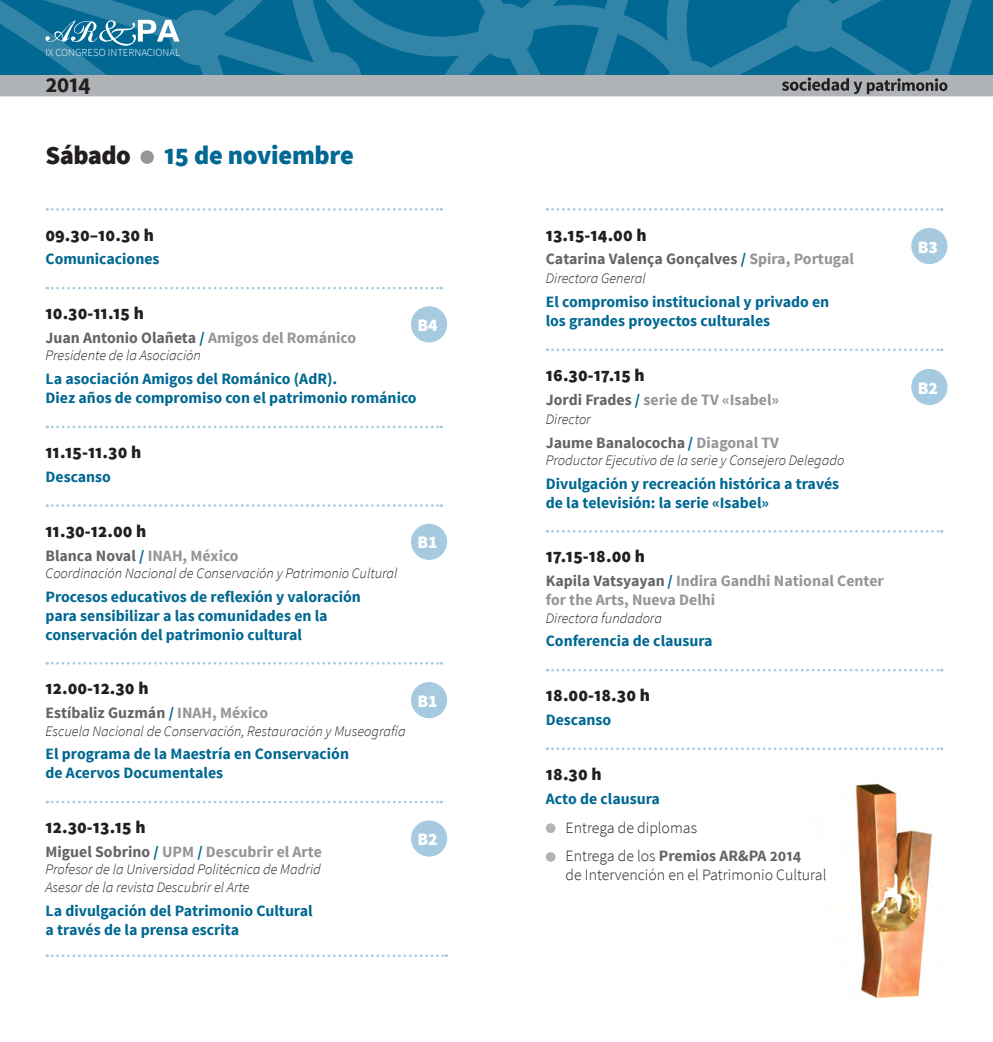
<style>
.page{position:relative;width:993px;height:1042px;background:#fff}
.page>*{position:absolute;margin:0;border:0;box-sizing:border-box;transform-origin:0 0}
.t1{font:900 26.25px "Source Sans Pro";letter-spacing:-.01em;color:#006892}
.t2{font:900 26.25px "Source Sans Pro";letter-spacing:-.02em;color:#231f20}
.t3{font:700 23.45px "Source Sans Pro";color:#231f20}
.t4{font:900 17.5px "Source Sans Pro";color:#231f20}
.t5{font:900 17.5px "Source Sans Pro";letter-spacing:-.005em;color:#fff}
.t6{font:700 15.75px/18.9px "Source Sans Pro";color:#006892}
.t7{font:700 15.75px "Source Sans Pro";color:#636466}
.t8{font:700 15.75px/18.9px "Source Sans Pro";color:#939598}
.t9{font:300 15.75px/28.9px "Source Sans Pro";color:#231f20}
.t10{font:italic 300 14.53px/17.3px "Source Sans Pro";color:#231f20}
.t11{font:300 10.67px "Source Sans Pro";color:#fff}
.s1{color:#006892}
.s2{color:#939598}
.s3{color:#636466}
.s4{font-weight:700;color:#636466}
</style>
<div class="page">
<svg style="left:0;top:0;width:992px;height:75px;background:#15749b"></svg>
<div style="left:0;top:75px;width:992px;height:21px;background:#b1b4b6"></div>
<svg style="left:45px;top:20px;width:134px;height:26px"></svg>
<svg style="left:782px;top:77px;width:165px;height:17px"></svg>
<img style="left:855px;top:782px;width:78px;height:216px">
<div style="left:140px;top:150px;width:14px;height:14px;background:#939598;border-radius:50%"></div>
<svg style="left:47px;top:208px;width:395px;height:3px"></svg>
<svg style="left:47px;top:287px;width:395px;height:2px"></svg>
<svg style="left:47px;top:425px;width:395px;height:3px"></svg>
<svg style="left:47px;top:504px;width:395px;height:3px"></svg>
<svg style="left:47px;top:662px;width:395px;height:2px"></svg>
<svg style="left:47px;top:801px;width:395px;height:2px"></svg>
<svg style="left:47px;top:954px;width:399px;height:3px"></svg>
<svg style="left:547px;top:208px;width:394px;height:3px"></svg>
<svg style="left:547px;top:348px;width:394px;height:3px"></svg>
<svg style="left:547px;top:530px;width:394px;height:3px"></svg>
<svg style="left:547px;top:669px;width:394px;height:2px"></svg>
<svg style="left:547px;top:747px;width:394px;height:3px"></svg>
<div style="left:545px;top:823px;width:10px;height:10px;background:#b1b4b6;border-radius:50%"></div>
<div style="left:545px;top:852px;width:10px;height:10px;background:#b1b4b6;border-radius:50%"></div>
<div style="left:411px;top:524px;width:36px;height:36px;background:#a6cadf;border-radius:50%"></div>
<div style="left:411px;top:682px;width:36px;height:36px;background:#a6cadf;border-radius:50%"></div>
<div style="left:411px;top:820px;width:36px;height:36px;background:#a6cadf;border-radius:50%"></div>
<div style="left:910px;top:228px;width:37px;height:36px;background:#a6cadf;border-radius:50%"></div>
<div style="left:910px;top:369px;width:37px;height:36px;background:#a6cadf;border-radius:50%"></div>
<div style="left:411px;top:306px;width:36px;height:36px;background:#a6cadf;border-radius:50%"></div>
<p class="t11" style="left:46px;top:46px;width:136px">IX CONGRESO INTERNACIONAL</p>
<h2 class="t3" style="left:45px;top:70px;width:47px">2014</h2>
<h1 class="t2" style="left:45px;top:138px;width:87px">Sábado</h1>
<h1 class="t1" style="left:164px;top:138px;width:191px">15 de noviembre</h1>
<p class="t4" style="left:45px;top:223px;width:110px">09.30–10.30 h</p>
<p class="t6" style="left:45px;top:250px;width:115px">Comunicaciones</p>
<p class="t4" style="left:45px;top:302px;width:100px">10.30-11.15 h</p>
<p class="t7" style="left:45px;top:328px;width:312px">Juan Antonio Olañeta <span class="s1">/</span> <span class="s2">Amigos del Románico</span></p>
<p class="t10" style="left:45px;top:347px;width:157px">Presidente de la Asociación</p>
<p class="t6" style="left:45px;top:370px;width:372px">La asociación Amigos del Románico (AdR).<br>Diez años de compromiso con el patrimonio románico</p>
<p class="t4" style="left:45px;top:441px;width:97px">11.15-11.30 h</p>
<p class="t6" style="left:45px;top:468px;width:67px">Descanso</p>
<p class="t5" style="left:417px;top:314px;width:22px">B4</p>
<p class="t4" style="left:45px;top:519px;width:102px">11.30-12.00 h</p>
<p class="t7" style="left:45px;top:545px;width:195px">Blanca Noval <span class="s1">/</span> <span class="s2">INAH, México</span></p>
<p class="t10" style="left:45px;top:564px;width:353px">Coordinación Nacional de Conservación y Patrimonio Cultural</p>
<p class="t6" style="left:45px;top:588px;width:317px">Procesos educativos de reflexión y valoración para sensibilizar a las comunidades en la conservación del patrimonio cultural</p>
<p class="t4" style="left:45px;top:677px;width:104px">12.00-12.30 h</p>
<p class="t7" style="left:45px;top:703px;width:224px">Estíbaliz Guzmán <span class="s1">/</span> <span class="s2">INAH, México</span></p>
<p class="t10" style="left:45px;top:722px;width:361px">Escuela Nacional de Conservación, Restauración y Museografía</p>
<p class="t6" style="left:45px;top:745px;width:305px">El programa de la Maestría en Conservación de Acervos Documentales</p>
<p class="t5" style="left:417px;top:531px;width:22px">B1</p>
<p class="t5" style="left:417px;top:689px;width:22px">B1</p>
<p class="t4" style="left:45px;top:816px;width:101px">12.30-13.15 h</p>
<p class="t8" style="left:45px;top:843px;width:278px"><span class="s3">Miguel Sobrino</span> <span class="s1">/</span> UPM <span class="s1">/</span> Descubrir el Arte</p>
<p class="t10" style="left:45px;top:861px;width:277px">Profesor de la Universidad Politécnica de Madrid<br>Asesor de la revista Descubrir el Arte</p>
<p class="t6" style="left:45px;top:901px;width:268px">La divulgación del Patrimonio Cultural a través de la prensa escrita</p>
<p class="t5" style="left:417px;top:828px;width:22px">B2</p>
<p class="t4" style="left:545px;top:223px;width:102px">13.15-14.00 h</p>
<p class="t7" style="left:545px;top:249px;width:309px">Catarina Valença Gonçalves <span class="s1">/</span> <span class="s2">Spira, Portugal</span></p>
<p class="t10" style="left:545px;top:270px;width:102px">Directora General</p>
<p class="t6" style="left:545px;top:293px;width:285px">El compromiso institucional y privado en los grandes proyectos culturales</p>
<p class="t4" style="left:545px;top:364px;width:100px">16.30-17.15 h</p>
<p class="t8" style="left:545px;top:391px;width:235px"><span class="s3">Jordi Frades</span> <span class="s1">/</span> serie de TV «Isabel»</p>
<p class="t10" style="left:545px;top:410px;width:47px">Director</p>
<p class="t7" style="left:545px;top:432px;width:235px">Jaume Banalococha <span class="s1">/</span> <span class="s2">Diagonal TV</span></p>
<p class="t10" style="left:545px;top:451px;width:300px">Productor Ejecutivo de la serie y Consejero Delegado</p>
<p class="t6" style="left:545px;top:475px;width:295px">Divulgación y recreación histórica a través de la televisión: la serie «Isabel»</p>
<p class="t4" style="left:545px;top:545px;width:101px">17.15-18.00 h</p>
<p class="t8" style="left:545px;top:572px;width:339px"><span class="s3">Kapila Vatsyayan</span> <span class="s1">/</span> Indira Gandhi National Center for the Arts, Nueva Delhi</p>
<p class="t10" style="left:545px;top:609px;width:118px">Directora fundadora</p>
<p class="t6" style="left:545px;top:632px;width:168px">Conferencia de clausura</p>
<p class="t4" style="left:545px;top:684px;width:106px">18.00-18.30 h</p>
<p class="t6" style="left:545px;top:711px;width:67px">Descanso</p>
<p class="t4" style="left:545px;top:762px;width:57px">18.30 h</p>
<p class="t6" style="left:545px;top:789px;width:116px">Acto de clausura</p>
<p class="t9" style="left:565px;top:813px;width:237px">Entrega de diplomas<br>Entrega de los <span class="s4">Premios AR&amp;PA 2014</span></p>
<p class="t9" style="left:565px;top:861px;width:262px">de Intervención en el Patrimonio Cultural</p>
<p class="t5" style="left:917px;top:235px;width:22px">B3</p>
<p class="t5" style="left:917px;top:376px;width:22px">B2</p>
</div>
